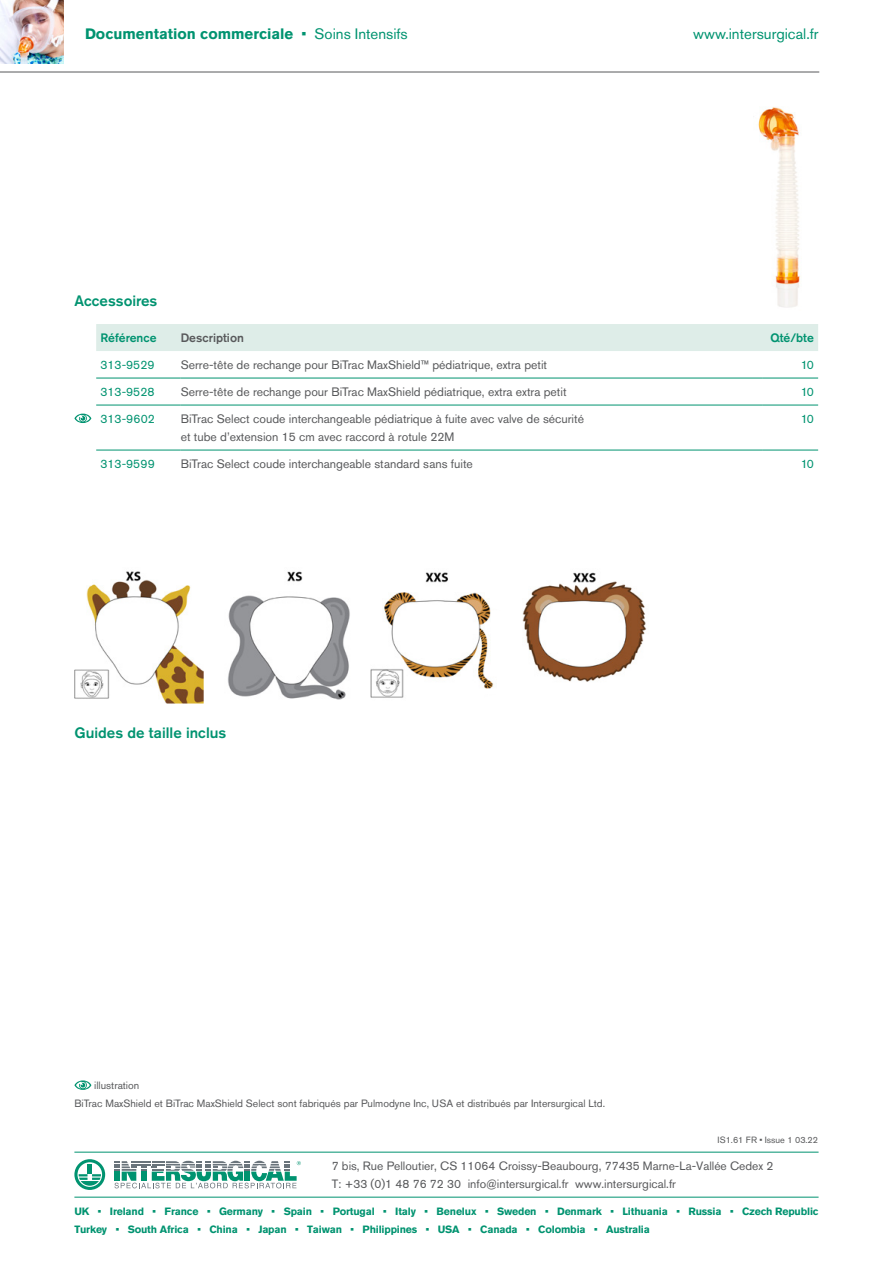
<style>
.page{position:relative;width:893px;height:1263px;background:#fff}
.page>*{position:absolute;margin:0;border:0;box-sizing:border-box;transform-origin:0 0}
.t1{font:700 15px "Akzidenz Grotesk Pro";color:#009370}
.sub_heading_critical{font:500 15px "Akzidenz Grotesk Pro";color:#009370}
.t2{font:15px "Akzidenz Grotesk Pro";color:#009370}
.table_text{font:12.15px/18px "Akzidenz Grotesk Pro";color:#58595b}
.table_text-2{font:12.15px "Akzidenz Grotesk Pro";color:#009370}
.table_text_heading{font:500 12.15px "Akzidenz Grotesk Pro";color:#009370}
.table_text_heading-2{font:500 12.15px "Akzidenz Grotesk Pro";color:#58595b}
.t3{font:12px/18px "Akzidenz Grotesk Pro";color:#58595b}
.t4{font:700 10.5px/18px "Akzidenz Grotesk Pro";letter-spacing:-.015em;color:#009370}
.table_text-3{font:10.5px "Akzidenz Grotesk Pro";color:#58595b}
.note{font:10.5px "Akzidenz Grotesk Pro";color:#58595b}
.t5{font:9px "Akzidenz Grotesk Pro";color:#58595b}
.s1{font-weight:400}
</style>
<div class="page">
<hr style="left:0;top:72px;width:819px;height:1px;background:#58595b">
<hr style="left:74px;top:1197px;width:745px;height:1px;background:#009370">
<hr style="left:74px;top:1152px;width:745px;height:1px;background:#009370">
<svg style="left:115px;top:1161px;width:186px;height:27px"></svg>
<svg style="left:74px;top:1159px;width:31px;height:31px"></svg>
<img style="left:0;top:0;width:64px;height:63px">
<div style="left:96px;top:324px;width:722px;height:27px;background:#deede8"></div>
<hr style="left:96px;top:378px;width:85px;height:1px;background:#009370">
<hr style="left:181px;top:378px;width:582px;height:1px;background:#009370">
<hr style="left:763px;top:378px;width:55px;height:1px;background:#009370">
<hr style="left:96px;top:450px;width:85px;height:1px;background:#009370">
<hr style="left:181px;top:450px;width:582px;height:1px;background:#009370">
<hr style="left:763px;top:450px;width:55px;height:1px;background:#009370">
<hr style="left:96px;top:405px;width:85px;height:1px;background:#009370">
<hr style="left:181px;top:405px;width:582px;height:1px;background:#009370">
<hr style="left:763px;top:405px;width:55px;height:1px;background:#009370">
<svg style="left:74px;top:414px;width:17px;height:9px"></svg>
<img style="left:758px;top:107px;width:42px;height:201px">
<img style="left:227px;top:571px;width:123px;height:129px">
<img style="left:370px;top:572px;width:124px;height:126px">
<img style="left:74px;top:571px;width:130px;height:132px">
<img style="left:522px;top:572px;width:125px;height:110px">
<svg style="left:74px;top:1080px;width:17px;height:10px"></svg>
<p class="t1" style="left:85px;top:24px;width:324px">Documentation commerciale <span class="s1">• Soins Intensifs</span></p>
<p class="t2" style="left:693px;top:24px;width:127px">www.intersurgical.fr</p>
<p class="sub_heading_critical" style="left:74px;top:291px;width:85px">Accessoires</p>
<p class="table_text_heading" style="left:100px;top:330px;width:58px">Référence</p>
<p class="table_text_heading-2" style="left:181px;top:330px;width:65px">Description</p>
<p class="table_text_heading" style="left:770px;top:330px;width:45px">Qté/bte</p>
<p class="table_text-2" style="left:100px;top:357px;width:56px">313-9529</p>
<p class="table_text" style="left:181px;top:356px;width:368px">Serre-tête de rechange pour BiTrac MaxShield™ pédiatrique, extra petit</p>
<p class="table_text-2" style="left:801px;top:357px;width:14px">10</p>
<p class="table_text-2" style="left:100px;top:384px;width:56px">313-9528</p>
<p class="table_text" style="left:181px;top:383px;width:387px">Serre-tête de rechange pour BiTrac MaxShield pédiatrique, extra extra petit</p>
<p class="table_text-2" style="left:801px;top:384px;width:14px">10</p>
<p class="table_text-2" style="left:100px;top:411px;width:56px">313-9602</p>
<p class="table_text" style="left:181px;top:410px;width:405px">BiTrac Select coude interchangeable pédiatrique à fuite avec valve de sécurité et tube d’extension 15 cm avec raccord à rotule 22M</p>
<p class="table_text-2" style="left:801px;top:411px;width:14px">10</p>
<p class="table_text-2" style="left:100px;top:456px;width:56px">313-9599</p>
<p class="table_text" style="left:181px;top:455px;width:294px">BiTrac Select coude interchangeable standard sans fuite</p>
<p class="table_text-2" style="left:801px;top:456px;width:14px">10</p>
<p class="sub_heading_critical" style="left:74px;top:723px;width:153px">Guides de taille inclus</p>
<p class="note" style="left:94px;top:1079px;width:47px">illustration</p>
<p class="table_text-3" style="left:74px;top:1097px;width:532px">BiTrac MaxShield et BiTrac MaxShield Select sont fabriqués par Pulmodyne Inc, USA et distribués par Intersurgical Ltd.</p>
<p class="t5" style="left:717px;top:1134px;width:102px">IS1.61 FR • Issue 1 03.22</p>
<p class="t3" style="left:332px;top:1157px;width:443px">7 bis, Rue Pelloutier, CS 11064 Croissy-Beaubourg, 77435 Marne-La-Vallée Cedex 2<br>T: +33 (0)1 48 76 72 30 info@intersurgical.fr www.intersurgical.fr</p>
<p class="t4" style="left:74px;top:1202px;width:746px">UK • Ireland • France • Germany • Spain • Portugal • Italy • Benelux • Sweden • Denmark • Lithuania • Russia • Czech Republic<br>Turkey • South Africa • China • Japan • Taiwan • Philippines • USA • Canada • Colombia • Australia</p>
</div>
